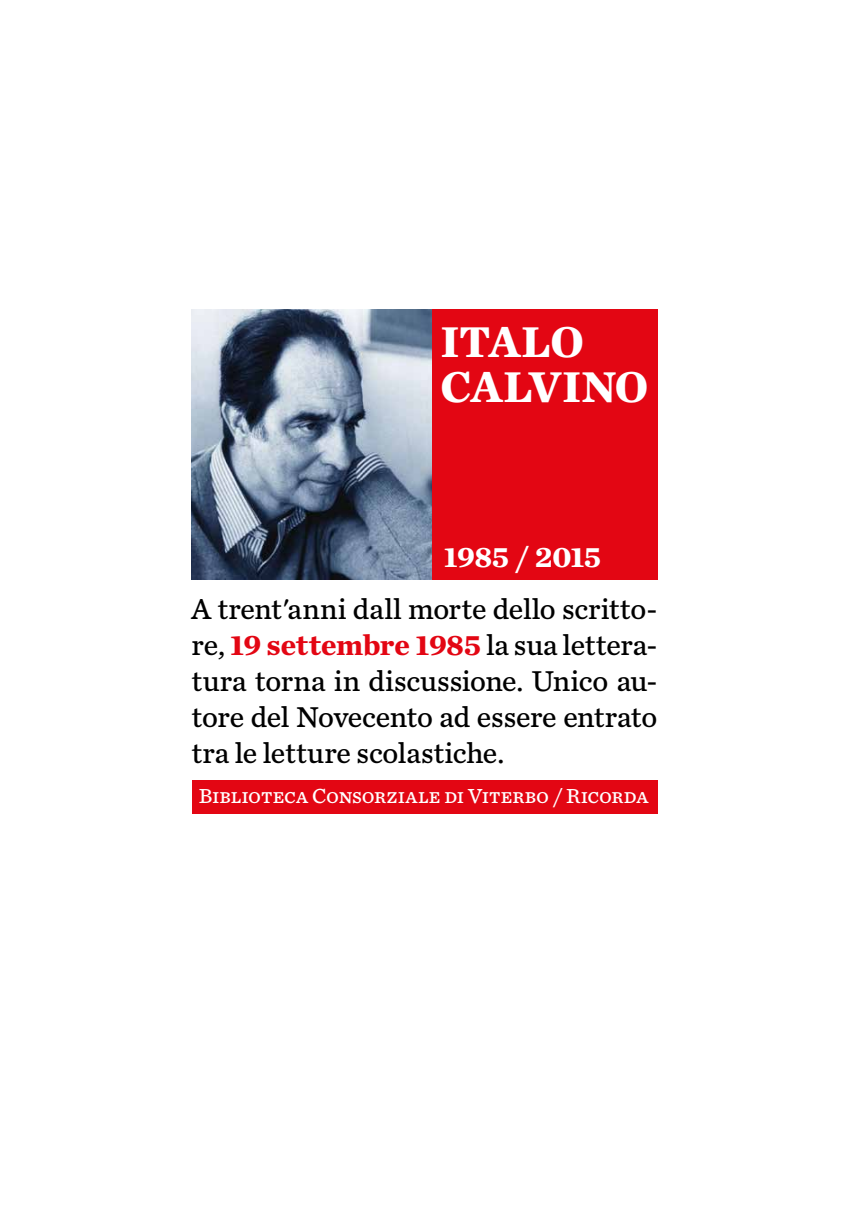
<style>
.page{position:relative;width:851px;height:1223px;background:#fff}
.page>*{position:absolute;margin:0;border:0;box-sizing:border-box;transform-origin:0 0}
.t1{font:700 45px/45px "Chronicle Text G4";letter-spacing:-.01em;color:#fff}
.t2{font:30px/36px "Chronicle Text G4";color:#000;text-align:justify}
.t3{font:700 30px "Chronicle Text G4";letter-spacing:-.01em;color:#fff}
.t4{font:21.25px "Chronicle Text G4";letter-spacing:-.005em;color:#fff}
.s1{font-weight:700;color:#e30613}
</style>
<div class="page">
<div style="left:191px;top:780px;width:466px;height:34px;background:#e30613"></div>
<img style="left:191px;top:309px;width:241px;height:270px">
<div style="left:432px;top:309px;width:225px;height:270px;background:#e30613"></div>
<h1 class="t1" style="left:440px;top:316px;width:174px">ITALO<br>CALVINO</h1>
<p class="t3" style="left:443px;top:532px;width:159px">1985 / 2015</p>
<p class="t2" style="left:191px;top:589px;width:467px">A trent'anni dall morte dello scritto&shy;re, <span class="s1">19 settembre 1985</span> la sua lettera&shy;tura torna in discussione. Unico au&shy;tore del Novecento ad essere entrato tra le letture scolastiche.</p>
<p class="t4" style="left:199px;top:780px;width:451px">Biblioteca Consorziale di Viterbo / Ricorda</p>
</div>
